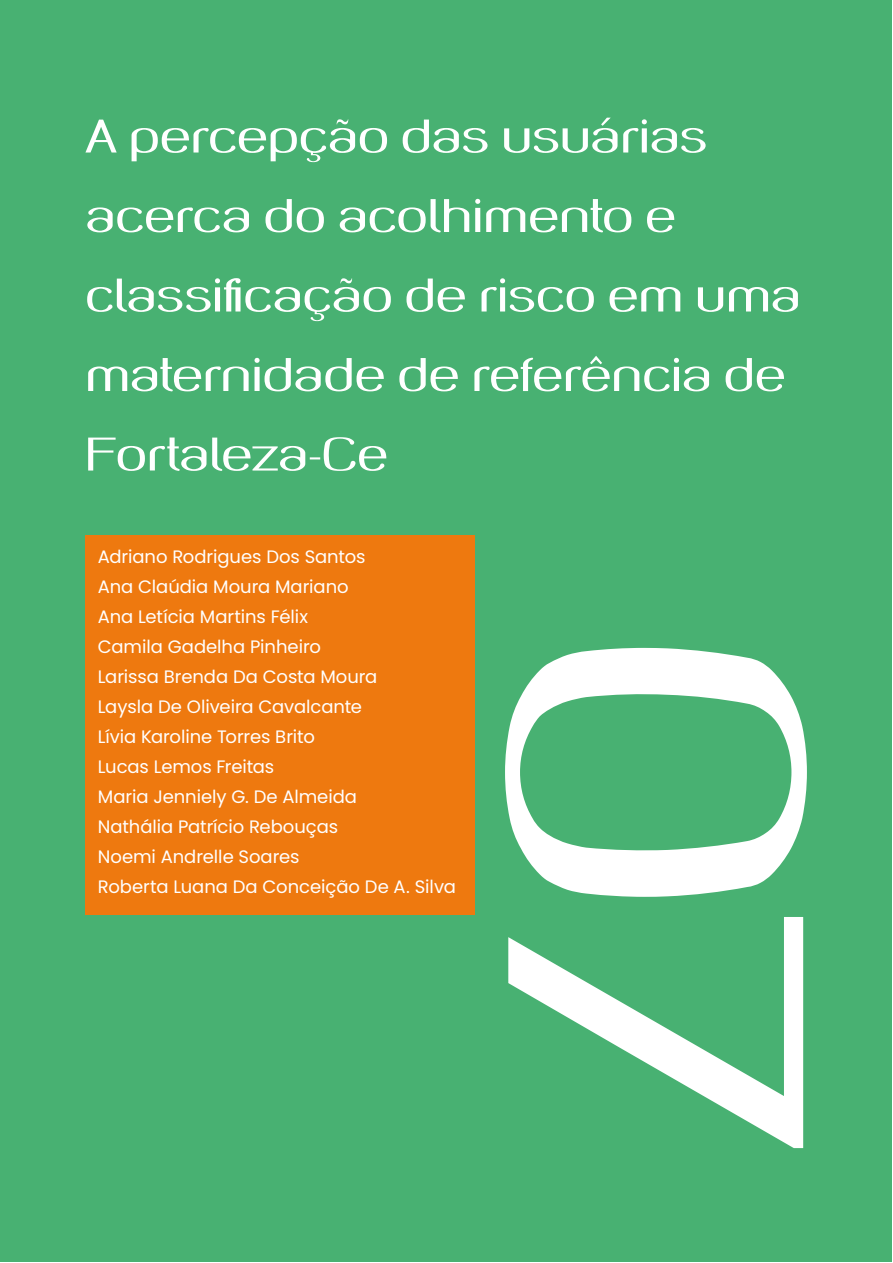
<style>
.page{position:relative;width:893px;height:1263px;background:#fff}
.page>*{position:absolute;margin:0;border:0;box-sizing:border-box;transform-origin:0 0}
.t1{font:480px "Barca";color:#fff}
.t2{font:52.5px/79.5px "Barca";letter-spacing:-.01em;color:#fff}
.t3{font:18px/30px "Poppins";letter-spacing:-.005em;color:#fff}
</style>
<div class="page">
<div style="left:0;top:1px;width:892px;height:1261px;background:#48b172"></div>
<div style="left:85px;top:536px;width:389px;height:379px;background:#ee790f"></div>
<h2 class="t2" style="left:85px;top:99px;width:717px">A percepção das usuárias acerca do acolhimento e classificação de risco em uma maternidade de referência de<br>Fortaleza-Ce</h2>
<p class="t3" style="left:98px;top:542px;width:281px">Adriano Rodrigues Dos Santos<br>Ana Claúdia Moura Mariano<br>Ana Letícia Martins Félix<br>Camila Gadelha Pinheiro<br>Larissa Brenda Da Costa Moura<br>Laysla De Oliveira Cavalcante<br>Lívia Karoline Torres Brito</p>
<p class="t3" style="left:98px;top:752px;width:360px">Lucas Lemos Freitas<br>Maria Jenniely G. De Almeida<br>Nathália Patrício Rebouças<br>Noemi Andrelle Soares<br>Roberta Luana Da Conceição De A. Silva</p>
<h1 class="t1" style="left:912px;top:630px;width:527px;rotate:90deg">07</h1>
</div>
